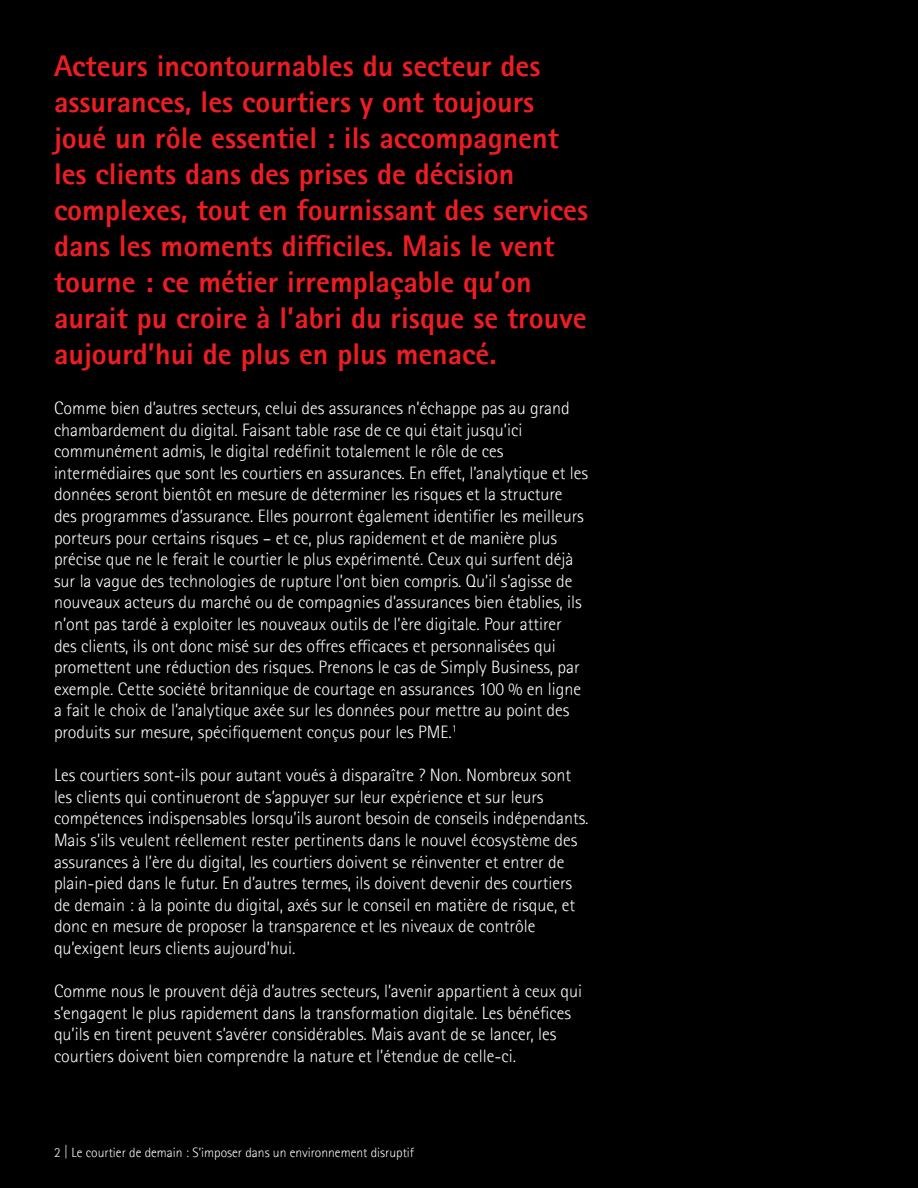
<style>
.page{position:relative;width:918px;height:1188px;background:#000}
.page>*{position:absolute;margin:0;border:0;box-sizing:border-box;transform-origin:0 0}
.t1{font:800 30px/36px "Rotis Sans Seriffor ACN";color:#ee1d23}
.t2{font:300 18px/21.6px "Rotis Sans Seriffor ACN";color:#fff}
.t3{font:300 13.5px "Rotis Sans Seriffor ACN";color:#fff}
</style>
<div class="page">
<p class="t1" style="left:54px;top:47px;width:536px">Acteurs incontournables du secteur des assurances, les courtiers y ont toujours joué un rôle essentiel : ils accompagnent les clients dans des prises de décision complexes, tout en fournissant des services dans les moments difficiles. Mais le vent tourne : ce métier irremplaçable qu’on aurait pu croire à l’abri du risque se trouve aujourd’hui de plus en plus menacé.</p>
<p class="t2" style="left:54px;top:397px;width:536px">Comme bien d’autres secteurs, celui des assurances n’échappe pas au grand chambardement du digital. Faisant table rase de ce qui était jusqu’ici communément admis, le digital redéfinit totalement le rôle de ces intermédiaires que sont les courtiers en assurances. En effet, l’analytique et les données seront bientôt en mesure de déterminer les risques et la structure des programmes d’assurance. Elles pourront également identifier les meilleurs porteurs pour certains risques – et ce, plus rapidement et de manière plus précise que ne le ferait le courtier le plus expérimenté. Ceux qui surfent déjà sur la vague des technologies de rupture l’ont bien compris. Qu’il s’agisse de nouveaux acteurs du marché ou de compagnies d’assurances bien établies, ils n’ont pas tardé à exploiter les nouveaux outils de l’ère digitale. Pour attirer des clients, ils ont donc misé sur des offres efficaces et personnalisées qui promettent une réduction des risques. Prenons le cas de Simply Business, par exemple. Cette société britannique de courtage en assurances 100 % en ligne a fait le choix de l’analytique axée sur les données pour mettre au point des produits sur mesure, spécifiquement conçus pour les PME.<sup>1</sup></p>
<p class="t2" style="left:54px;top:765px;width:536px">Les courtiers sont-ils pour autant voués à disparaître ? Non. Nombreux sont les clients qui continueront de s’appuyer sur leur expérience et sur leurs compétences indispensables lorsqu’ils auront besoin de conseils indépendants.<br>Mais s’ils veulent réellement rester pertinents dans le nouvel écosystème des assurances à l’ère du digital, les courtiers doivent se réinventer et entrer de plain-pied dans le futur. En d’autres termes, ils doivent devenir des courtiers de demain : à la pointe du digital, axés sur le conseil en matière de risque, et donc en mesure de proposer la transparence et les niveaux de contrôle qu’exigent leurs clients aujourd’hui.</p>
<p class="t2" style="left:54px;top:981px;width:530px">Comme nous le prouvent déjà d’autres secteurs, l’avenir appartient à ceux qui s’engagent le plus rapidement dans la transformation digitale. Les bénéfices qu’ils en tirent peuvent s’avérer considérables. Mais avant de se lancer, les courtiers doivent bien comprendre la nature et l’étendue de celle-ci.</p>
<p class="t3" style="left:54px;top:1145px;width:362px">2 | Le courtier de demain : S’imposer dans un environnement disruptif</p>
</div>
